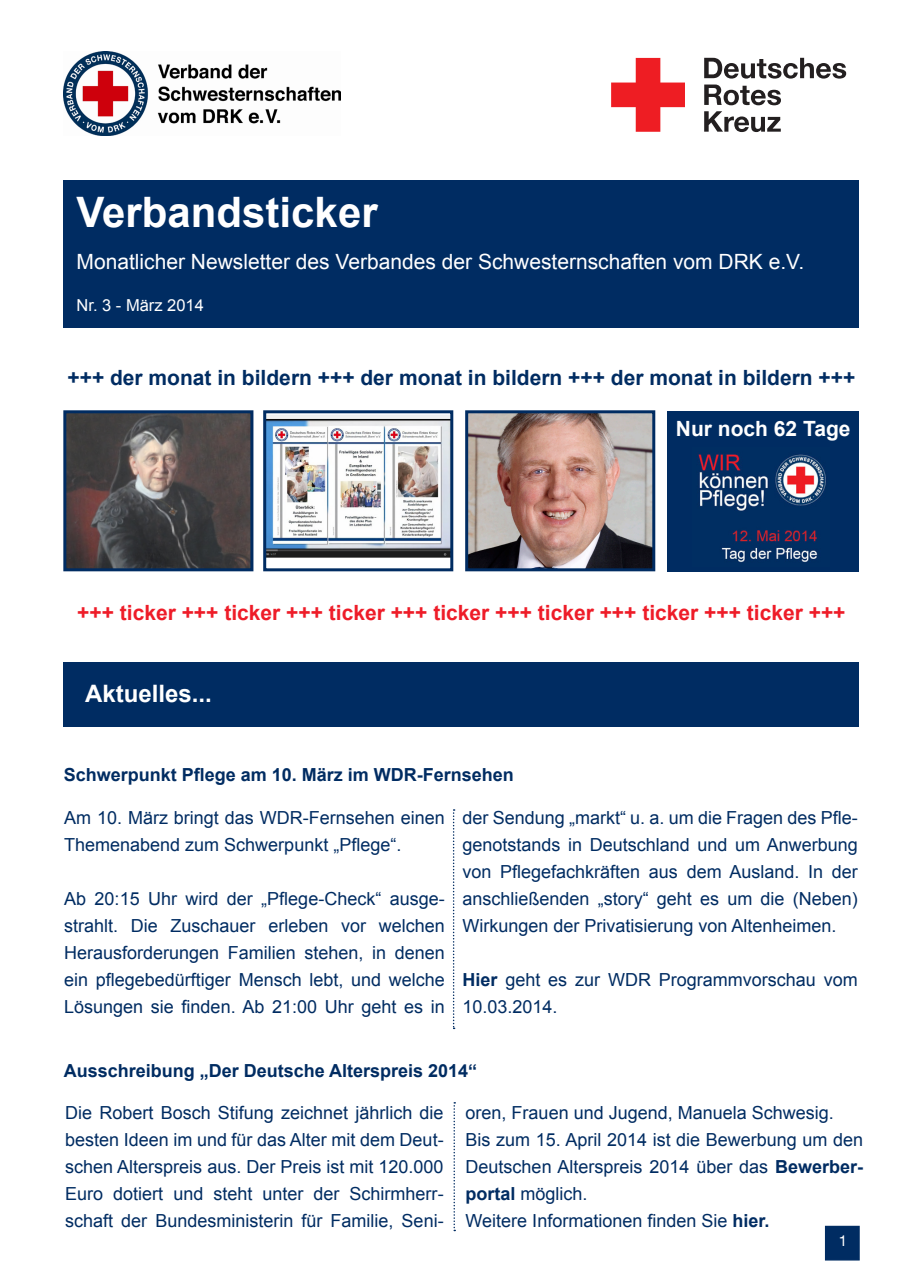
<style>
.page{position:relative;width:910px;height:1280px;background:#fff}
.page>*{position:absolute;margin:0;border:0;box-sizing:border-box;transform-origin:0 0}
.t1{font:700 42px "Arial";color:#fff}
.t2{font:700 24px "Arial";color:#fff}
.t3{font:700 21px "Arial";color:#ee1c28}
.t4{font:21px "Arial";color:#fff}
.t5{font:700 21px "Arial";color:#002c62}
.t6{font:700 21px "Arial";color:#fff}
.t7{font:18px/27px "Arial";color:#002c62;text-align:justify}
.t8{font:700 18px "Arial";color:#002c62}
.t9{font:16.5px "Arial";color:#fff}
.t10{font:15px "Helvetica Neue";color:#fff}
.s1{font-weight:700}
</style>
<div class="page">
<div style="left:825px;top:1226px;width:35px;height:34px;background:#002c62;border:1px solid #002c62"></div>
<svg style="left:611px;top:58px;width:74px;height:74px"></svg>
<svg style="left:704px;top:58px;width:142px;height:21px"></svg>
<svg style="left:704px;top:85px;width:77px;height:20px"></svg>
<svg style="left:704px;top:111px;width:77px;height:21px"></svg>
<img style="left:64px;top:51px;width:276px;height:84px">
<div style="left:64px;top:181px;width:795px;height:147px;background:#002c62"></div>
<div style="left:64px;top:663px;width:795px;height:64px;background:#002c62"></div>
<img style="left:67px;top:414px;width:182px;height:153px">
<div style="left:63px;top:410px;width:190px;height:161px;border:3px solid #002c62"></div>
<img style="left:267px;top:415px;width:182px;height:143px">
<div style="left:263px;top:410px;width:190px;height:161px;border:3px solid #002c62"></div>
<img style="left:469px;top:414px;width:182px;height:153px">
<div style="left:465px;top:410px;width:190px;height:161px;border:3px solid #002c62"></div>
<svg style="left:453px;top:809px;width:2px;height:220px"></svg>
<div style="left:668px;top:411px;width:191px;height:161px;background:#002c62"></div>
<img style="left:698px;top:454px;width:128px;height:109px">
<svg style="left:453px;top:1102px;width:2px;height:129px"></svg>
<h1 class="t1" style="left:77px;top:184px;width:303px">Verbandsticker</h1>
<p class="t4" style="left:77px;top:248px;width:729px">Monatlicher Newsletter des Verbandes der Schwesternschaften vom DRK e.V.</p>
<p class="t9" style="left:77px;top:295px;width:129px">Nr. 3 - März 2014</p>
<p class="t5" style="left:67px;top:364px;width:789px">+++ der monat in bildern +++ der monat in bildern +++ der monat in bildern +++</p>
<p class="t6" style="left:676px;top:415px;width:176px">Nur noch 62 Tage</p>
<p class="t3" style="left:77px;top:598px;width:770px">+++ ticker +++ ticker +++ ticker +++ ticker +++ ticker +++ ticker +++ ticker +++</p>
<h2 class="t2" style="left:85px;top:677px;width:128px">Aktuelles...</h2>
<p class="t8" style="left:64px;top:763px;width:452px">Schwerpunkt Pflege am 10. März im WDR-Fernsehen</p>
<p class="t7" style="left:64px;top:804px;width:382px">Am 10. März bringt das WDR-Fernsehen einen<br>Themenabend zum Schwerpunkt „Pflege“.</p>
<p class="t7" style="left:64px;top:885px;width:382px">Ab 20:15 Uhr wird der „Pflege-Check“ ausge&shy;strahlt. Die Zuschauer erleben vor welchen Herausforderungen Familien stehen, in denen ein pflegebedürftiger Mensch lebt, und welche Lösungen sie finden. Ab 21:00 Uhr geht es in</p>
<p class="t7" style="left:462px;top:804px;width:397px">der Sendung „markt“ u. a. um die Fragen des Pfle&shy;genotstands in Deutschland und um Anwerbung von Pflegefachkräften aus dem Ausland. In der anschließenden „story“ geht es um die (Neben)<br>Wirkungen der Privatisierung von Altenheimen.</p>
<p class="t7" style="left:462px;top:966px;width:397px"><span class="s1">Hier</span> geht es zur WDR Programmvorschau vom<br>10.03.2014.</p>
<p class="t8" style="left:64px;top:1058px;width:415px">Ausschreibung „Der Deutsche Alterspreis 2014“</p>
<p class="t7" style="left:65px;top:1099px;width:380px">Die Robert Bosch Stifung zeichnet jährlich die besten Ideen im und für das Alter mit dem Deut&shy;schen Alterspreis aus. Der Preis ist mit 120.000<br>Euro dotiert und steht unter der Schirmherr&shy;schaft der Bundesministerin für Familie, Seni-</p>
<p class="t7" style="left:466px;top:1100px;width:399px;text-align:left">oren, Frauen und Jugend, Manuela Schwesig.<br>Bis zum 15. April 2014 ist die Bewerbung um den Deutschen Alterspreis 2014 über das <span class="s1">Bewerber&shy;portal</span> möglich.<br>Weitere Informationen finden Sie <span class="s1">hier.</span></p>
<p class="t10" style="left:839px;top:1231px;width:10px">1</p>
</div>
